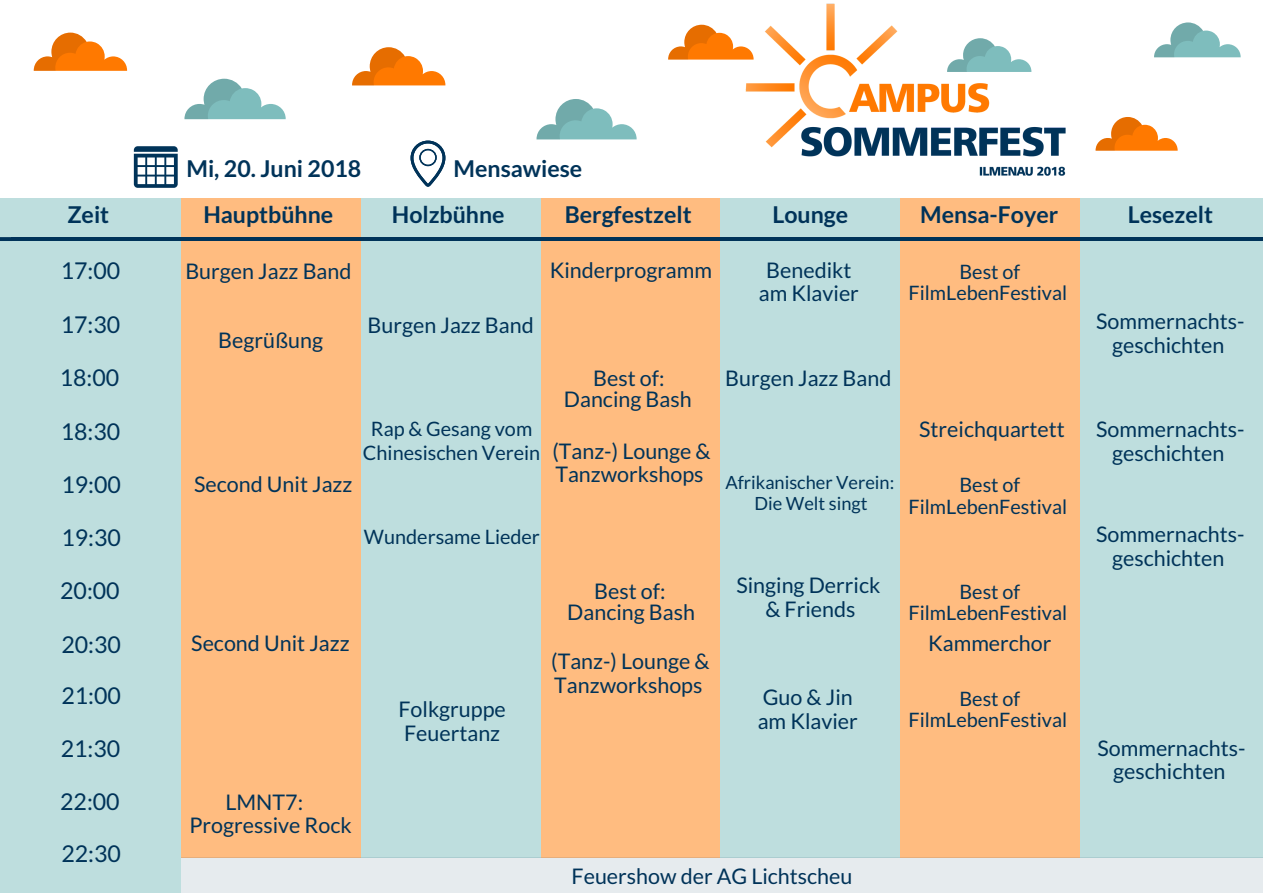
<style>
.page{position:relative;width:1263px;height:893px;background:#fff}
.page>*{position:absolute;margin:0;border:0;box-sizing:border-box;transform-origin:0 0}
.t1{font:700 23.1px "Lato";color:#003359}
.t2{font:23.1px "Lato";color:#003359}
.t3{font:21.45px/23.5px "Lato";color:#003359;text-align:center}
.t4{font:19.8px/21.3px "Lato";color:#003359;text-align:center}
.t5{font:18.15px "Lato";color:#003359}
</style>
<div class="page">
<svg style="left:184px;top:79px;width:102px;height:40px"></svg>
<img style="left:745px;top:3px;width:321px;height:173px">
<svg style="left:947px;top:38px;width:84px;height:34px"></svg>
<svg style="left:352px;top:47px;width:93px;height:38px"></svg>
<svg style="left:668px;top:25px;width:86px;height:35px"></svg>
<svg style="left:1154px;top:22px;width:86px;height:35px"></svg>
<svg style="left:34px;top:33px;width:93px;height:38px"></svg>
<div style="left:0;top:198px;width:181px;height:694px;background:#bedede"></div>
<div style="left:181px;top:198px;width:180px;height:659px;background:#ffbc80"></div>
<div style="left:361px;top:198px;width:180px;height:659px;background:#bedede"></div>
<div style="left:541px;top:198px;width:179px;height:659px;background:#ffbc80"></div>
<div style="left:720px;top:198px;width:180px;height:659px;background:#bedede"></div>
<div style="left:900px;top:198px;width:180px;height:659px;background:#ffbc80"></div>
<div style="left:1080px;top:198px;width:183px;height:659px;background:#bedede"></div>
<hr style="left:11px;top:237px;width:1252px;height:4px;background:#003359">
<svg style="left:0;top:237px;width:11px;height:4px"></svg>
<svg style="left:536px;top:99px;width:101px;height:40px"></svg>
<svg style="left:1095px;top:117px;width:83px;height:34px"></svg>
<svg style="left:134px;top:146px;width:44px;height:42px"></svg>
<svg style="left:411px;top:141px;width:34px;height:46px"></svg>
<div style="left:181px;top:857px;width:1082px;height:35px;background:#e6ebee"></div>
<p class="t1" style="left:67px;top:200px;width:43px">Zeit</p>
<p class="t2" style="left:61px;top:256px;width:61px">17:00</p>
<p class="t2" style="left:61px;top:310px;width:61px">17:30</p>
<p class="t2" style="left:60px;top:363px;width:61px">18:00</p>
<p class="t2" style="left:61px;top:417px;width:61px">18:30</p>
<p class="t2" style="left:61px;top:470px;width:61px">19:00</p>
<p class="t2" style="left:61px;top:523px;width:61px">19:30</p>
<p class="t2" style="left:60px;top:576px;width:61px">20:00</p>
<p class="t2" style="left:61px;top:630px;width:61px">20:30</p>
<p class="t2" style="left:61px;top:682px;width:61px">21:00</p>
<p class="t2" style="left:61px;top:734px;width:61px">21:30</p>
<p class="t2" style="left:60px;top:787px;width:61px">22:00</p>
<p class="t2" style="left:61px;top:839px;width:61px">22:30</p>
<p class="t1" style="left:186px;top:154px;width:176px">Mi, 20. Juni 2018</p>
<p class="t1" style="left:454px;top:154px;width:130px">Mensawiese</p>
<p class="t1" style="left:203px;top:200px;width:131px">Hauptbühne</p>
<p class="t1" style="left:392px;top:200px;width:114px">Holzbühne</p>
<p class="t1" style="left:565px;top:200px;width:128px">Bergfestzelt</p>
<p class="t1" style="left:772px;top:200px;width:77px">Lounge</p>
<p class="t1" style="left:920px;top:200px;width:139px">Mensa-Foyer</p>
<p class="t1" style="left:1128px;top:200px;width:87px">Lesezelt</p>
<p class="t3" style="left:185px;top:259px;width:168px">Burgen Jazz Band</p>
<p class="t3" style="left:550px;top:258px;width:164px">Kinderprogramm</p>
<p class="t3" style="left:759px;top:258px;width:102px">Benedikt am Klavier</p>
<p class="t4" style="left:908px;top:260px;width:160px">Best of<br>FilmLebenFestival</p>
<p class="t3" style="left:218px;top:328px;width:106px">Begrüßung</p>
<p class="t3" style="left:368px;top:313px;width:168px">Burgen Jazz Band</p>
<p class="t3" style="left:593px;top:366px;width:73px">Best of:</p>
<p class="t3" style="left:564px;top:387px;width:129px">Dancing Bash</p>
<p class="t3" style="left:725px;top:366px;width:168px">Burgen Jazz Band</p>
<p class="t3" style="left:194px;top:472px;width:160px">Second Unit Jazz</p>
<p class="t4" style="left:363px;top:417px;width:179px;line-height:23.5px">Rap &amp; Gesang vom<br>Chinesischen Verein</p>
<p class="t3" style="left:552px;top:439px;width:160px;text-align:left">(Tanz-) Lounge &amp;<br>Tanzworkshops</p>
<p class="t5" style="left:725px;top:471px;width:170px">Afrikanischer Verein:</p>
<p class="t5" style="left:754px;top:492px;width:115px">Die Welt singt</p>
<p class="t3" style="left:919px;top:417px;width:147px">Streichquartett</p>
<p class="t4" style="left:908px;top:474px;width:160px">Best of<br>FilmLebenFestival</p>
<p class="t4" style="left:364px;top:525px;width:177px">Wundersame Lieder</p>
<p class="t3" style="left:594px;top:578px;width:73px">Best of:</p>
<p class="t3" style="left:567px;top:600px;width:129px">Dancing Bash</p>
<p class="t3" style="left:736px;top:572px;width:145px;line-height:24.8px">Singing Derrick &amp; Friends</p>
<p class="t4" style="left:908px;top:581px;width:160px">Best of<br>FilmLebenFestival</p>
<p class="t3" style="left:191px;top:631px;width:160px">Second Unit Jazz</p>
<p class="t3" style="left:398px;top:697px;width:109px;text-align:left">Folkgruppe<br>Feuertanz</p>
<p class="t3" style="left:551px;top:649px;width:160px;text-align:left">(Tanz-) Lounge &amp;<br>Tanzworkshops</p>
<p class="t3" style="left:758px;top:685px;width:102px;text-align:left">Guo &amp; Jin am Klavier</p>
<p class="t3" style="left:928px;top:631px;width:125px">Kammerchor</p>
<p class="t4" style="left:908px;top:688px;width:160px">Best of<br>FilmLebenFestival</p>
<p class="t3" style="left:189px;top:790px;width:164px">LMNT7:<br>Progressive Rock</p>
<p class="t3" style="left:572px;top:864px;width:282px">Feuershow der AG Lichtscheu</p>
<p class="t3" style="left:1096px;top:309px;width:150px">Sommernachts&shy;geschichten</p>
<p class="t3" style="left:1096px;top:417px;width:150px">Sommernachts&shy;geschichten</p>
<p class="t3" style="left:1096px;top:522px;width:150px">Sommernachts&shy;geschichten</p>
<p class="t3" style="left:1097px;top:736px;width:150px">Sommernachts&shy;geschichten</p>
</div>
